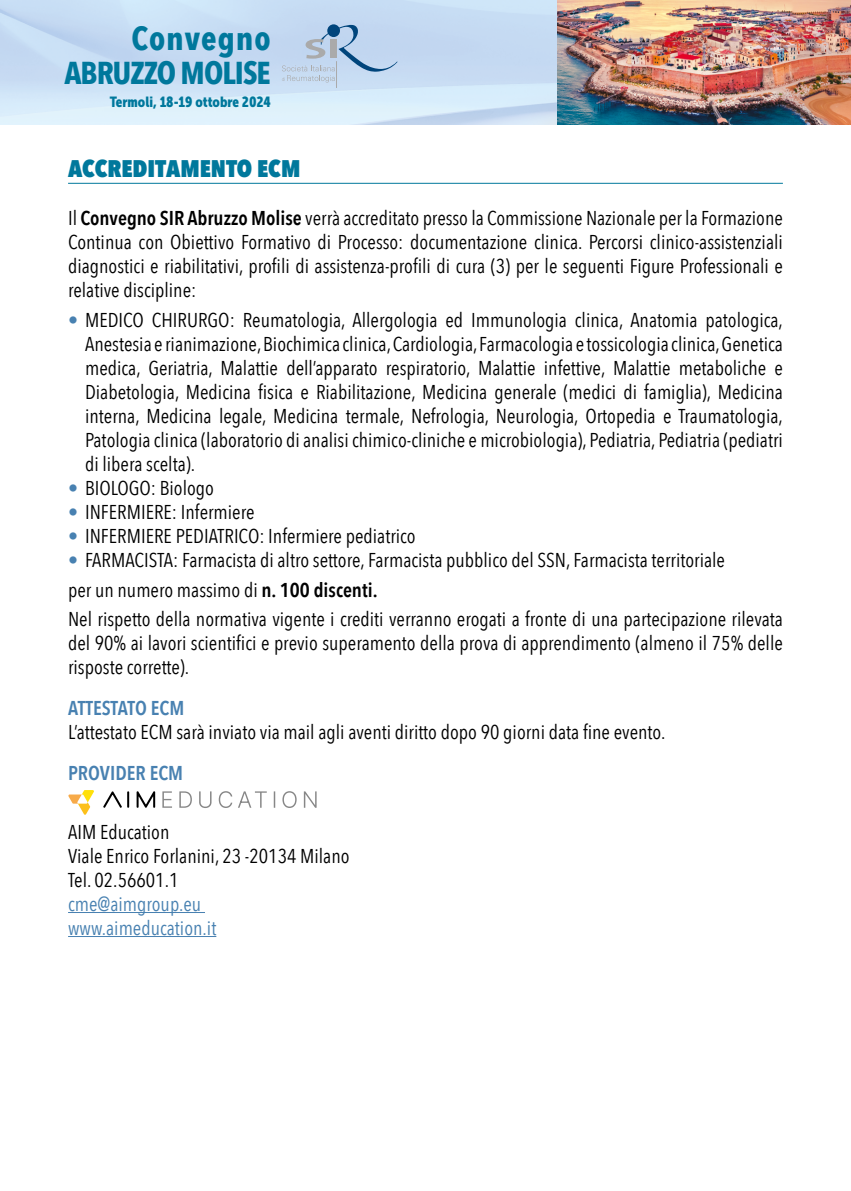
<style>
.page{position:relative;width:851px;height:1191px;background:#fff}
.page>*{position:absolute;margin:0;border:0;box-sizing:border-box;transform-origin:0 0}
.t1{font:700 32.8px "Avenir Next Condensed";letter-spacing:.03em;color:#00789c}
.t2{font:700 31.6px "Avenir Next Condensed";letter-spacing:-.03em;color:#00789c}
.t3{font:800 24px "Avenir Next Condensed";color:#00789c}
.t4{font:20px/24px "Avenir Next Condensed";color:#000}
.t5{font:20px/24px "Avenir Next Condensed";color:#4881b1}
.t6{font:600 20px "Avenir Next Condensed";color:#4881b1}
.t7{font:14.6px "Museo Sans Cond 900";color:#00789c}
.s1{font-weight:600}
.s2{color:#4881b1}
</style>
<div class="page">
<img style="left:556px;top:0;width:294px;height:125px">
<svg style="left:282px;top:25px;width:115px;height:63px;background:#b6cce5"></svg>
<hr style="left:68px;top:183px;width:714px;height:1px;background:#00789c">
<hr style="left:68px;top:912px;width:137px;height:1px;background:#4881b1">
<hr style="left:68px;top:936px;width:148px;height:1px;background:#4881b1">
<svg style="left:103px;top:791px;width:52px;height:17px"></svg>
<svg style="left:68px;top:790px;width:26px;height:25px"></svg>
<svg style="left:162px;top:791px;width:10px;height:16px"></svg>
<svg style="left:179px;top:791px;width:13px;height:16px"></svg>
<svg style="left:199px;top:791px;width:12px;height:17px"></svg>
<svg style="left:219px;top:791px;width:13px;height:17px"></svg>
<svg style="left:238px;top:791px;width:29px;height:16px"></svg>
<svg style="left:274px;top:791px;width:1px;height:16px"></svg>
<svg style="left:282px;top:791px;width:14px;height:17px"></svg>
<svg style="left:304px;top:791px;width:12px;height:16px"></svg>
<h1 class="t1" style="left:132px;top:19px;width:141px">Convegno</h1>
<h2 class="t2" style="left:64px;top:54px;width:208px">ABRUZZO MOLISE</h2>
<p class="t7" style="left:110px;top:94px;width:162px">Termoli, 18-19 ottobre 2024</p>
<p class="t3" style="left:68px;top:154px;width:234px">ACCREDITAMENTO ECM</p>
<p class="t4" style="left:68px;top:205px;width:716px;text-align:justify">Il <span class="s1">Convegno SIR Abruzzo Molise</span> verrà accreditato presso la Commissione Nazionale per la Formazione Continua con Obiettivo Formativo di Processo: documentazione clinica. Percorsi clinico-assistenziali diagnostici e riabilitativi, profili di assistenza-profili di cura (3) per le seguenti Figure Professionali e relative discipline:</p>
<p class="t4" style="left:85px;top:307px;width:699px;text-align:justify;text-indent:-17px"><span class="s2">•</span> MEDICO CHIRURGO: Reumatologia, Allergologia ed Immunologia clinica, Anatomia patologica, Anestesia e rianimazione, Biochimica clinica, Cardiologia, Farmacologia e tossicologia clinica, Genetica medica, Geriatria, Malattie dell’apparato respiratorio, Malattie infettive, Malattie metaboliche e Diabetologia, Medicina fisica e Riabilitazione, Medicina generale (medici di famiglia), Medicina interna, Medicina legale, Medicina termale, Nefrologia, Neurologia, Ortopedia e Traumatologia, Patologia clinica (laboratorio di analisi chimico-cliniche e microbiologia), Pediatria, Pediatria (pediatri di libera scelta).</p>
<p class="t4" style="left:68px;top:475px;width:147px"><span class="s2">•</span> BIOLOGO: Biologo</p>
<p class="t4" style="left:68px;top:499px;width:188px"><span class="s2">•</span> INFERMIERE: Infermiere</p>
<p class="t4" style="left:68px;top:523px;width:349px"><span class="s2">•</span> INFERMIERE PEDIATRICO: Infermiere pediatrico</p>
<p class="t4" style="left:68px;top:544px;width:716px;line-height:29.6px"><span class="s2">•</span> FARMACISTA: Farmacista di altro settore, Farmacista pubblico del SSN, Farmacista territoriale<br>per un numero massimo di <span class="s1">n. 100 discenti.<br></span>Nel rispetto della normativa vigente i crediti verranno erogati a fronte di una partecipazione rilevata</p>
<p class="t4" style="left:68px;top:630px;width:716px">del 90% ai lavori scientifici e previo superamento della prova di apprendimento (almeno il 75% delle risposte corrette).</p>
<p class="t6" style="left:68px;top:691px;width:118px">ATTESTATO ECM</p>
<p class="t4" style="left:68px;top:719px;width:599px">L’attestato ECM sarà inviato via mail agli aventi diritto dopo 90 giorni data fine evento.</p>
<p class="t6" style="left:68px;top:756px;width:117px">PROVIDER ECM</p>
<p class="t4" style="left:68px;top:819px;width:283px">AIM Education<br>Viale Enrico Forlanini, 23 -20134 Milano<br>Tel. 02.56601.1</p>
<p class="t5" style="left:68px;top:891px;width:150px">cme@aimgroup.eu www.aimeducation.it</p>
</div>
